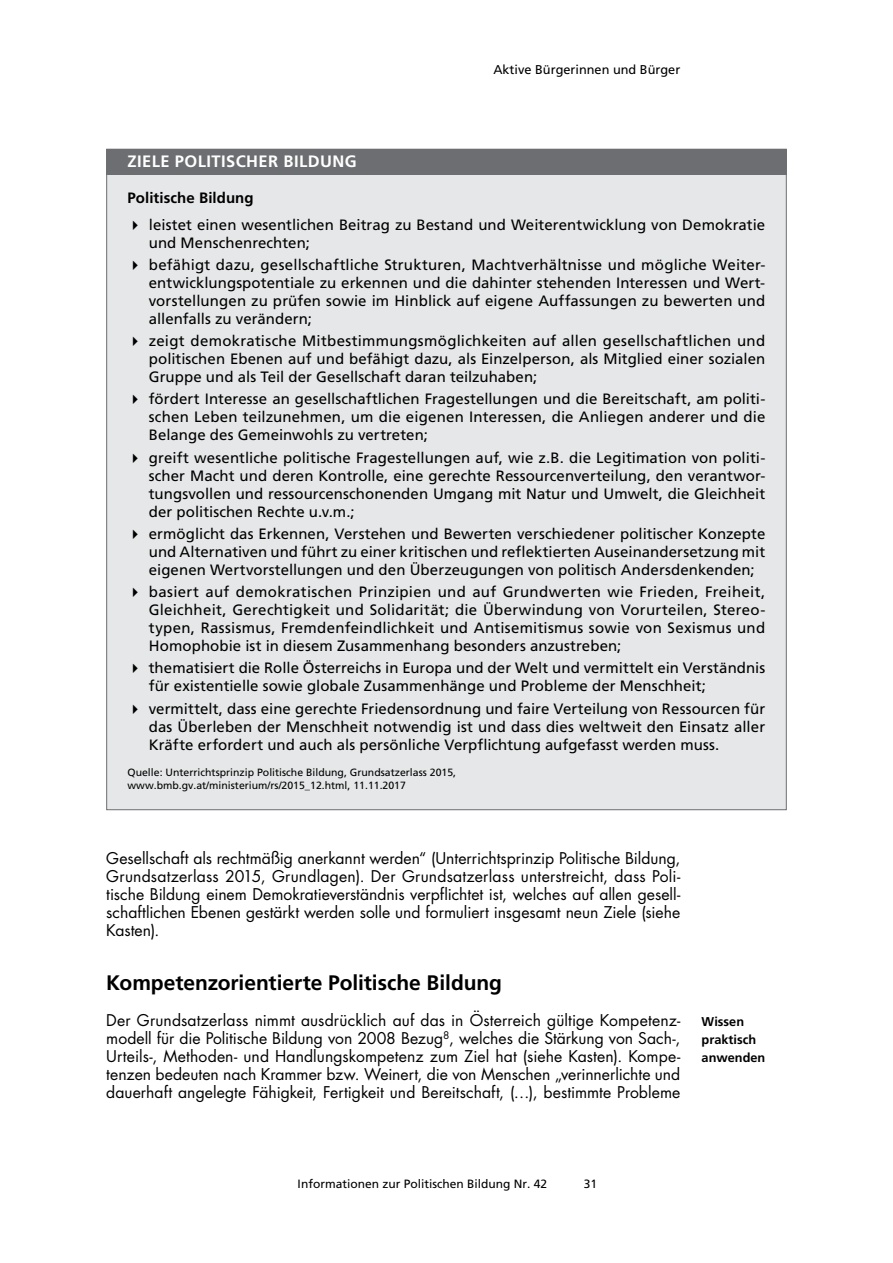
<style>
.page{position:relative;width:893px;height:1263px;background:#fff}
.page>*{position:absolute;margin:0;border:0;box-sizing:border-box;transform-origin:0 0}
.t1{font:700 21px "Frutiger";letter-spacing:-.005em;color:#000}
.t2{font:700 16.5px "Frutiger";letter-spacing:.025em;color:#fff}
.t3{font:15.75px/18px "Futura";color:#000;text-align:justify}
.t4{font:15px/18px "Frutiger";letter-spacing:.005em;color:#000;text-align:justify}
.t5{font:700 15px "Frutiger";letter-spacing:.005em;color:#000}
.t6{font:12.75px "Frutiger";color:#000}
.t7{font:700 12.75px/18px "Frutiger";color:#000}
.t8{font:12px "Frutiger";color:#000}
.t9{font:10.5px/13.5px "Frutiger";color:#000}
</style>
<div class="page">
<div style="left:106px;top:149px;width:681px;height:661px;background:#e6e7e8;border:1px solid #6d6e71"></div>
<div style="left:106px;top:149px;width:681px;height:25px;background:#6d6e71"></div>
<p class="t6" style="left:493px;top:62px;width:189px">Aktive Bürgerinnen und Bürger</p>
<p class="t2" style="left:128px;top:151px;width:19px">Ziele</p>
<p class="t2" style="left:175px;top:151px;width:19px">Politis</p>
<p class="t2" style="left:236px;top:151px;width:22px">cher</p>
<p class="t2" style="left:284px;top:151px;width:22px">Bildung</p>
<p class="t5" style="left:128px;top:189px;width:128px">Politische Bildung</p>
<p class="t4" style="left:149px;top:215px;width:618px;text-indent:-21px">✔ leistet einen wesentlichen Beitrag zu Bestand und Weiterentwicklung von Demokratie und Menschenrechten;</p>
<p class="t4" style="left:149px;top:255px;width:618px;text-indent:-21px">✔ befähigt dazu, gesellschaftliche Strukturen, Machtverhältnisse und mögliche Weiter&shy;entwicklungspotentiale zu erkennen und die dahinter stehenden Interessen und Wert&shy;vorstellungen zu prüfen sowie im Hinblick auf eigene Auffassungen zu bewerten und allenfalls zu verändern;</p>
<p class="t4" style="left:149px;top:332px;width:618px;text-indent:-21px">✔ zeigt demokratische Mitbestimmungsmöglichkeiten auf allen gesellschaftlichen und politischen Ebenen auf und befähigt dazu, als Einzelperson, als Mitglied einer sozialen Gruppe und als Teil der Gesellschaft daran teilzuhaben;</p>
<p class="t4" style="left:149px;top:390px;width:618px;text-indent:-21px">✔ fördert Interesse an gesellschaftlichen Fragestellungen und die Bereitschaft, am politi&shy;schen Leben teilzunehmen, um die eigenen Interessen, die Anliegen anderer und die Belange des Gemeinwohls zu vertreten;</p>
<p class="t4" style="left:149px;top:448px;width:618px;text-indent:-21px">✔ greift wesentliche politische Fragestellungen auf, wie z.B. die Legitimation von politi&shy;scher Macht und deren Kontrolle, eine gerechte Ressourcenverteilung, den verantwor&shy;tungsvollen und ressourcenschonenden Umgang mit Natur und Umwelt, die Gleichheit der politischen Rechte u.v.m.;</p>
<p class="t4" style="left:149px;top:524px;width:618px;text-indent:-21px">✔ ermöglicht das Erkennen, Verstehen und Bewerten verschiedener politischer Konzepte und Alternativen und führt zu einer kritischen und reflektierten Auseinandersetzung mit eigenen Wertvorstellungen und den Überzeugungen von politisch Andersdenkenden;</p>
<p class="t4" style="left:149px;top:583px;width:618px;text-indent:-21px">✔ basiert auf demokratischen Prinzipien und auf Grundwerten wie Frieden, Freiheit, Gleichheit, Gerechtigkeit und Solidarität; die Überwindung von Vorurteilen, Stereo&shy;typen, Rassismus, Fremdenfeindlichkeit und Antisemitismus sowie von Sexismus und Homophobie ist in diesem Zusammenhang besonders anzustreben;</p>
<p class="t4" style="left:149px;top:659px;width:618px;text-indent:-21px">✔ thematisiert die Rolle Österreichs in Europa und der Welt und vermittelt ein Verständnis für existentielle sowie globale Zusammenhänge und Probleme der Menschheit;</p>
<p class="t4" style="left:149px;top:699px;width:618px;text-indent:-21px">✔ vermittelt, dass eine gerechte Friedensordnung und faire Verteilung von Ressourcen für das Überleben der Menschheit notwendig ist und dass dies weltweit den Einsatz aller Kräfte erfordert und auch als persönliche Verpflichtung aufgefasst werden muss.</p>
<p class="t9" style="left:128px;top:765px;width:330px">Quelle: Unterrichtsprinzip Politische Bildung, Grundsatzerlass 2015, www.bmb.gv.at/ministerium/rs/2015_12.html, 11.11.2017</p>
<p class="t3" style="left:106px;top:849px;width:576px">Gesellschaft als rechtmäßig anerkannt werden“ (Unterrichtsprinzip Politische Bildung, Grundsatzerlass 2015, Grundlagen). Der Grundsatzerlass unterstreicht, dass Poli&shy;tische Bildung einem Demokratieverständnis verpflichtet ist, welches auf allen gesell&shy;schaftlichen Ebenen gestärkt werden solle und formuliert insgesamt neun Ziele (siehe Kasten).</p>
<h1 class="t1" style="left:106px;top:970px;width:397px">Kompetenzorientierte Politische Bildung</h1>
<p class="t3" style="left:106px;top:1011px;width:576px">Der Grundsatzerlass nimmt ausdrücklich auf das in Österreich gültige Kompetenz&shy;modell für die Politische Bildung von 2008 Bezug<sup>8</sup>, welches die Stärkung von Sach-, Urteils-, Methoden- und Handlungskompetenz zum Ziel hat (siehe Kasten). Kompe&shy;tenzen bedeuten nach Krammer bzw. Weinert, die von Menschen „verinnerlichte und dauerhaft angelegte Fähigkeit, Fertigkeit und Bereitschaft, (…), bestimmte Probleme</p>
<p class="t7" style="left:702px;top:1012px;width:65px">Wissen praktisch anwenden</p>
<p class="t8" style="left:298px;top:1177px;width:251px">Informationen zur Politischen Bildung Nr. 42</p>
<p class="t8" style="left:584px;top:1177px;width:15px">31</p>
</div>
